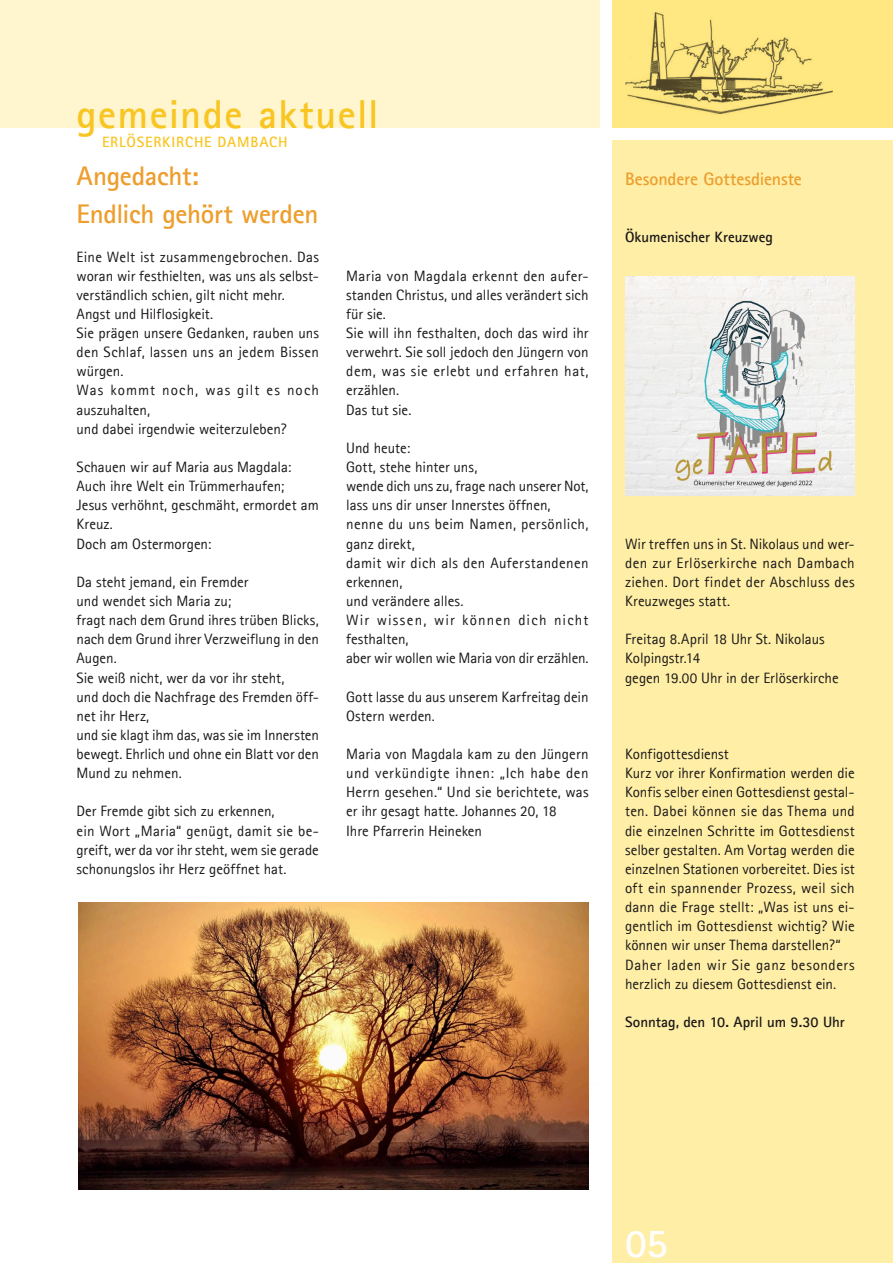
<style>
.page{position:relative;width:893px;height:1263px;background:#fff}
.page>*{position:absolute;margin:0;border:0;box-sizing:border-box;transform-origin:0 0}
.t1{font:700 40.5px "Agfa Rotis Sans Serif";letter-spacing:.035em;color:#f8c522}
.t2{font:700 40.5px "Agfa Rotis Sans Serif";color:#fffefd}
.t3{font:700 27px/38.2px "Agfa Rotis Sans Serif";letter-spacing:-.01em;color:#ed9e2d}
.t4{font:700 18px "Agfa Rotis Sans Serif";color:#ed9e2d}
.t5{font:15px/19.2px "Agfa Rotis Sans Serif";color:#1a1818}
.t6{font:700 15px "Agfa Rotis Sans Serif";color:#1a1818}
.t7{font:700 15px "Agfa Rotis Sans Serif";letter-spacing:.055em;color:#f8c522}
</style>
<div class="page">
<div style="left:612px;top:0;width:281px;height:128px;background:#ffe781"></div>
<div style="left:0;top:0;width:600px;height:128px;background:#fff6cf"></div>
<div style="left:612px;top:140px;width:281px;height:1123px;background:#ffeea6"></div>
<img style="left:625px;top:13px;width:207px;height:102px">
<img style="left:78px;top:903px;width:511px;height:286px">
<img style="left:625px;top:277px;width:230px;height:219px">
<h1 class="t1" style="left:77px;top:88px;width:304px">gemeinde aktuell</h1>
<p class="t7" style="left:102px;top:132px;width:187px">ERLÖSERKIRCHE DAMBACH</p>
<h2 class="t3" style="left:77px;top:156px;width:243px">Angedacht:<br>Endlich gehört werden</h2>
<p class="t5" style="left:77px;top:247px;width:244px">Eine Welt ist zusammengebrochen. Das woran wir festhielten, was uns als selbst&shy;verständlich schien, gilt nicht mehr.<br>Angst und Hilflosigkeit.<br>Sie prägen unsere Gedanken, rauben uns den Schlaf, lassen uns an jedem Bissen würgen.<br>Was kommt noch, was gilt es noch auszuhalten,<br>und dabei irgendwie weiterzuleben?</p>
<p class="t5" style="left:77px;top:457px;width:244px">Schauen wir auf Maria aus Magdala:<br>Auch ihre Welt ein Trümmerhaufen;<br>Jesus verhöhnt, geschmäht, ermordet am<br>Kreuz.<br>Doch am Ostermorgen:</p>
<p class="t5" style="left:77px;top:572px;width:244px">Da steht jemand, ein Fremder<br>und wendet sich Maria zu;<br>fragt nach dem Grund ihres trüben Blicks, nach dem Grund ihrer Verzweiflung in den<br>Augen.<br>Sie weiß nicht, wer da vor ihr steht,<br>und doch die Nachfrage des Fremden öff&shy;net ihr Herz,<br>und sie klagt ihm das, was sie im Innersten bewegt. Ehrlich und ohne ein Blatt vor den<br>Mund zu nehmen.</p>
<p class="t5" style="left:77px;top:802px;width:244px">Der Fremde gibt sich zu erkennen,<br>ein Wort „Maria“ genügt, damit sie be&shy;greift, wer da vor ihr steht, wem sie gerade schonungslos ihr Herz geöffnet hat.</p>
<p class="t5" style="left:346px;top:266px;width:244px">Maria von Magdala erkennt den aufer&shy;standen Christus, und alles verändert sich für sie.<br>Sie will ihn festhalten, doch das wird ihr verwehrt. Sie soll jedoch den Jüngern von dem, was sie erlebt und erfahren hat, erzählen.<br>Das tut sie.</p>
<p class="t5" style="left:346px;top:438px;width:244px">Und heute:<br>Gott, stehe hinter uns,<br>wende dich uns zu, frage nach unserer Not, lass uns dir unser Innerstes öffnen, nenne du uns beim Namen, persönlich, ganz direkt,<br>damit wir dich als den Auferstandenen erkennen,<br>und verändere alles.<br>Wir wissen, wir können dich nicht festhalten,<br>aber wir wollen wie Maria von dir erzählen.</p>
<p class="t5" style="left:346px;top:687px;width:244px">Gott lasse du aus unserem Karfreitag dein<br>Ostern werden.</p>
<p class="t5" style="left:346px;top:744px;width:244px">Maria von Magdala kam zu den Jüngern und verkündigte ihnen: „Ich habe den Herrn gesehen.“ Und sie berichtete, was er ihr gesagt hatte. Johannes 20, 18<br>Ihre Pfarrerin Heineken</p>
<p class="t4" style="left:625px;top:167px;width:178px">Besondere Gottesdienste</p>
<p class="t6" style="left:625px;top:228px;width:149px">Ökumenischer Kreuzweg</p>
<p class="t5" style="left:625px;top:534px;width:231px;text-align:justify">Wir treffen uns in St. Nikolaus und wer&shy;den zur Erlöserkirche nach Dambach ziehen. Dort findet der Abschluss des Kreuzweges statt.</p>
<p class="t5" style="left:625px;top:629px;width:215px">Freitag 8.April 18 Uhr St. Nikolaus<br>Kolpingstr.14<br>gegen 19.00 Uhr in der Erlöserkirche</p>
<p class="t5" style="left:625px;top:744px;width:231px">Konfigottesdienst<br>Kurz vor ihrer Konfirmation werden die Konfis selber einen Gottesdienst gestal&shy;ten. Dabei können sie das Thema und die einzelnen Schritte im Gottesdienst selber gestalten. Am Vortag werden die einzelnen Stationen vorbereitet. Dies ist oft ein spannender Prozess, weil sich dann die Frage stellt: „Was ist uns ei&shy;gentlich im Gottesdienst wichtig? Wie können wir unser Thema darstellen?“ Daher laden wir Sie ganz besonders herzlich zu diesem Gottesdienst ein.</p>
<p class="t6" style="left:625px;top:1012px;width:221px">Sonntag, den 10. April um 9.30 Uhr</p>
<h1 class="t2" style="left:625px;top:1217px;width:44px">05</h1>
</div>
